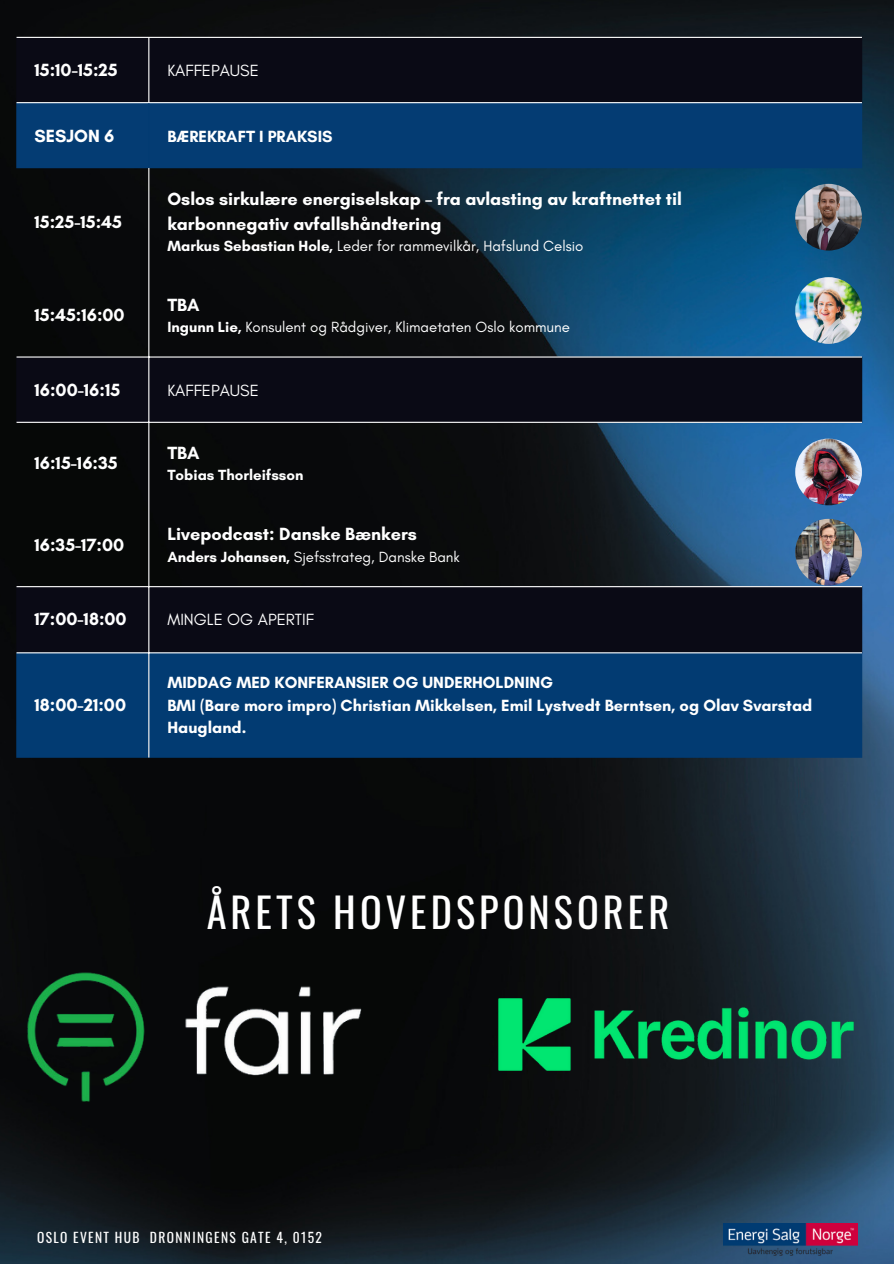
<style>
.page{position:relative;width:894px;height:1264px;background:#fff}
.page>*{position:absolute;margin:0;border:0;box-sizing:border-box;transform-origin:0 0}
.t1{font:40.35px "Oswald";letter-spacing:.1em;color:#fff}
.t2{font:700 18px "Glacial Indifference";color:#fff}
.t3{font:700 16.5px/22.5px "Glacial Indifference";color:#fff}
.t4{font:16.5px "Glacial Indifference";color:#fff}
.t5{font:15px "Glacial Indifference";color:#fff}
.t6{font:700 15px "Glacial Indifference";color:#fff}
.t7{font:13.5px "Oswald";letter-spacing:.1em;color:#fff}
.s1{font-weight:700}
</style>
<div class="page">
<img style="left:0;top:0;width:893px;height:1263px">
<svg style="left:17px;top:38px;width:844px;height:614px;background:#0c1a28"></svg>
<div style="left:17px;top:103px;width:844px;height:65px;background:#043c73"></div>
<div style="left:17px;top:653px;width:844px;height:104px;background:#023b72"></div>
<hr style="left:148px;top:38px;width:1px;height:64px;background:#fff">
<hr style="left:148px;top:168px;width:1px;height:589px;background:#fff">
<hr style="left:17px;top:37px;width:844px;height:1px;background:#fff">
<hr style="left:17px;top:102px;width:844px;height:1px;background:#fff">
<hr style="left:17px;top:356px;width:844px;height:1px;background:#fff">
<hr style="left:17px;top:422px;width:844px;height:1px;background:#fff">
<hr style="left:17px;top:586px;width:844px;height:1px;background:#fff">
<hr style="left:17px;top:652px;width:844px;height:1px;background:#fff">
<hr style="left:148px;top:103px;width:1px;height:65px;background:#023b72">
<img style="left:476px;top:959px;width:396px;height:151px">
<img style="left:21px;top:959px;width:358px;height:151px">
<img style="left:722px;top:1223px;width:134px;height:31px">
<img style="left:795px;top:184px;width:66px;height:66px;border-radius:50%">
<img style="left:795px;top:277px;width:66px;height:67px;border-radius:50%">
<img style="left:795px;top:438px;width:66px;height:67px;border-radius:50%">
<img style="left:795px;top:519px;width:66px;height:66px;border-radius:50%">
<p class="t2" style="left:35px;top:59px;width:85px">15:10-15:25</p>
<p class="t4" style="left:167px;top:61px;width:93px">KAFFEPAUSE</p>
<p class="t2" style="left:35px;top:124px;width:81px">SESJON 6</p>
<p class="t3" style="left:167px;top:124px;width:166px">BÆREKRAFT I PRAKSIS</p>
<p class="t2" style="left:35px;top:210px;width:89px">15:25-15:45</p>
<p class="t2" style="left:35px;top:304px;width:92px">15:45:16:00</p>
<p class="t2" style="left:167px;top:188px;width:516px">Oslos sirkulære energiselskap – fra avlasting av kraftnettet til</p>
<p class="t2" style="left:167px;top:212px;width:275px">karbonnegativ avfallshåndtering</p>
<p class="t5" style="left:167px;top:237px;width:417px"><span class="s1">Markus Sebastian Hole,</span> Leder for rammevilkår, Hafslund Celsio</p>
<p class="t2" style="left:167px;top:293px;width:34px">TBA</p>
<p class="t5" style="left:167px;top:318px;width:404px"><span class="s1">Ingunn Lie,</span> Konsulent og Rådgiver, Klimaetaten Oslo kommune</p>
<p class="t2" style="left:35px;top:379px;width:87px">16:00-16:15</p>
<p class="t4" style="left:167px;top:380px;width:93px">KAFFEPAUSE</p>
<p class="t2" style="left:35px;top:452px;width:84px">16:15-16:35</p>
<p class="t2" style="left:167px;top:441px;width:34px">TBA</p>
<p class="t6" style="left:167px;top:466px;width:137px">Tobias Thorleifsson</p>
<p class="t2" style="left:35px;top:533px;width:91px">16:35-17:00</p>
<p class="t2" style="left:167px;top:523px;width:251px">Livepodcast: Danske Bænkers</p>
<p class="t5" style="left:167px;top:547px;width:294px"><span class="s1">Anders Johansen,</span> Sjefsstrateg, Danske Bank</p>
<p class="t2" style="left:35px;top:608px;width:94px">17:00-18:00</p>
<p class="t4" style="left:167px;top:610px;width:148px">MINGLE OG APERTIF</p>
<p class="t2" style="left:35px;top:693px;width:93px">18:00-21:00</p>
<p class="t3" style="left:167px;top:671px;width:387px">MIDDAG MED KONFERANSIER OG UNDERHOLDNING</p>
<p class="t3" style="left:167px;top:693px;width:646px">BMI (Bare moro impro) Christian Mikkelsen, Emil Lystvedt Berntsen, og Olav Svarstad<br>Haugland.</p>
<p class="t1" style="left:207px;top:880px;width:464px">ÅRETS HOVEDSPONSORER</p>
<p class="t7" style="left:37px;top:1227px;width:286px">OSLO EVENT HUB DRONNINGENS GATE 4, 0152</p>
</div>
